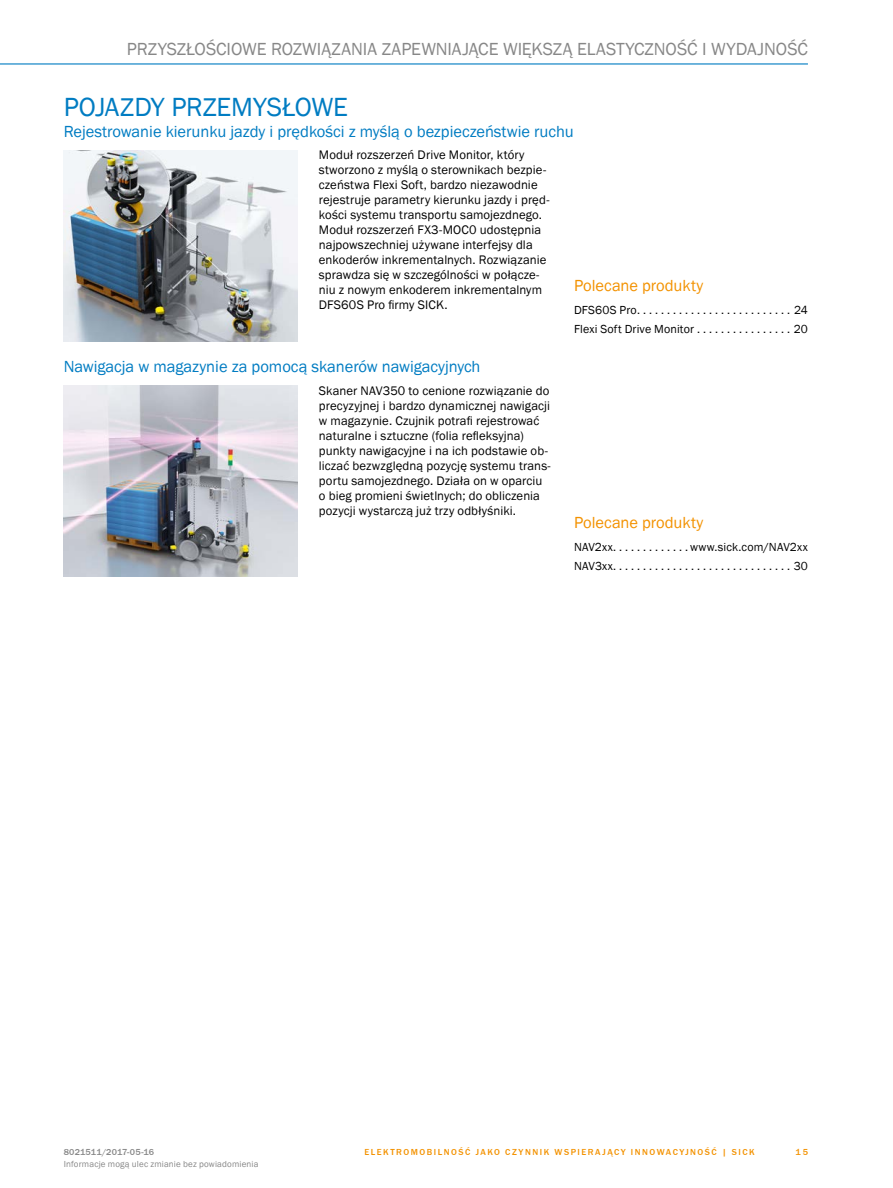
<style>
.page{position:relative;width:893px;height:1188px;background:#fff}
.page>*{position:absolute;margin:0;border:0;box-sizing:border-box;transform-origin:0 0}
.t1{font:27px "SICK Franklin";letter-spacing:-.01em;color:#007cc2}
.t2{font:18px "SICK Franklin";color:#878787}
.t3{font:16.5px "SICK Franklin";color:#007cc2}
.t4{font:16.5px "SICK Franklin";color:#f39200}
.t5{font:12.75px/15px "SICK Franklin";letter-spacing:.01em;color:#000}
.t6{font:12px "SICK Franklin";letter-spacing:.01em;color:#000}
.t7{font:500 9px "SICK Franklin";letter-spacing:.17em;color:#f39200}
.t8{font:9px "SICK Franklin";letter-spacing:.02em;color:#878787}
.t9{font:500 9px "SICK Franklin";letter-spacing:.02em;color:#878787}
</style>
<div class="page">
<hr style="left:0;top:63px;width:808px;height:2px;background:#007cc2">
<img style="left:64px;top:150px;width:234px;height:191px">
<img style="left:64px;top:385px;width:234px;height:192px">
<h2 class="t2" style="left:127px;top:38px;width:21px">Przyszłościowe</h2>
<h2 class="t2" style="left:271px;top:38px;width:11px">rozwiązania</h2>
<h2 class="t2" style="left:382px;top:38px;width:11px">zapewniające</h2>
<h2 class="t2" style="left:503px;top:38px;width:11px">większą</h2>
<h2 class="t2" style="left:577px;top:38px;width:11px">elastyczność</h2>
<h2 class="t2" style="left:702px;top:38px;width:21px">i wydajność</h2>
<h1 class="t1" style="left:64px;top:90px;width:286px">POJAZDY PRZEMYSŁOWE</h1>
<p class="t3" style="left:64px;top:121px;width:512px">Rejestrowanie kierunku jazdy i prędkości z myślą o bezpieczeństwie ruchu</p>
<p class="t5" style="left:319px;top:148px;width:232px">Moduł rozszerzeń Drive Monitor, który stworzono z myślą o sterownikach bezpie&shy;czeństwa Flexi Soft, bardzo niezawodnie rejestruje parametry kierunku jazdy i pręd&shy;kości systemu transportu samojezdnego.<br>Moduł rozszerzeń FX3-MOC0 udostępnia najpowszechniej używane interfejsy dla enkoderów inkrementalnych. Rozwiązanie sprawdza się w szczególności w połącze&shy;niu z nowym enkoderem inkrementalnym DFS60S Pro firmy SICK.</p>
<p class="t4" style="left:574px;top:276px;width:131px">Polecane produkty</p>
<p class="t6" style="left:574px;top:303px;width:64px">DFS60S Pro</p>
<p class="t6" style="left:794px;top:303px;width:15px">24</p>
<p class="t6" style="left:574px;top:321px;width:121px">Flexi Soft Drive Monitor</p>
<p class="t6" style="left:794px;top:321px;width:16px">20</p>
<p class="t3" style="left:64px;top:357px;width:418px">Nawigacja w magazynie za pomocą skanerów nawigacyjnych</p>
<p class="t5" style="left:319px;top:383px;width:233px">Skaner NAV350 to cenione rozwiązanie do precyzyjnej i bardzo dynamicznej nawigacji w magazynie. Czujnik potrafi rejestrować naturalne i sztuczne (folia refleksyjna) punkty nawigacyjne i na ich podstawie ob&shy;liczać bezwzględną pozycję systemu trans&shy;portu samojezdnego. Działa on w oparciu o bieg promieni świetlnych; do obliczenia pozycji wystarczą już trzy odbłyśniki.</p>
<p class="t4" style="left:574px;top:512px;width:131px">Polecane produkty</p>
<p class="t6" style="left:574px;top:540px;width:40px">NAV2xx</p>
<p class="t6" style="left:690px;top:540px;width:119px">www.sick.com/NAV2xx</p>
<p class="t6" style="left:574px;top:558px;width:40px">NAV3xx</p>
<p class="t6" style="left:794px;top:558px;width:16px">30</p>
<p class="t9" style="left:64px;top:1146px;width:92px">8021511/2017-05-16</p>
<p class="t8" style="left:64px;top:1159px;width:196px">Informacje mogą ulec zmianie bez powiadomienia</p>
<p class="t7" style="left:364px;top:1146px;width:392px">ELEKTROMOBILNOŚĆ JAKO CZYNNIK WSPIERAJĄCY INNOWACYJNOŚĆ | SICK</p>
<p class="t7" style="left:796px;top:1146px;width:14px">15</p>
</div>
